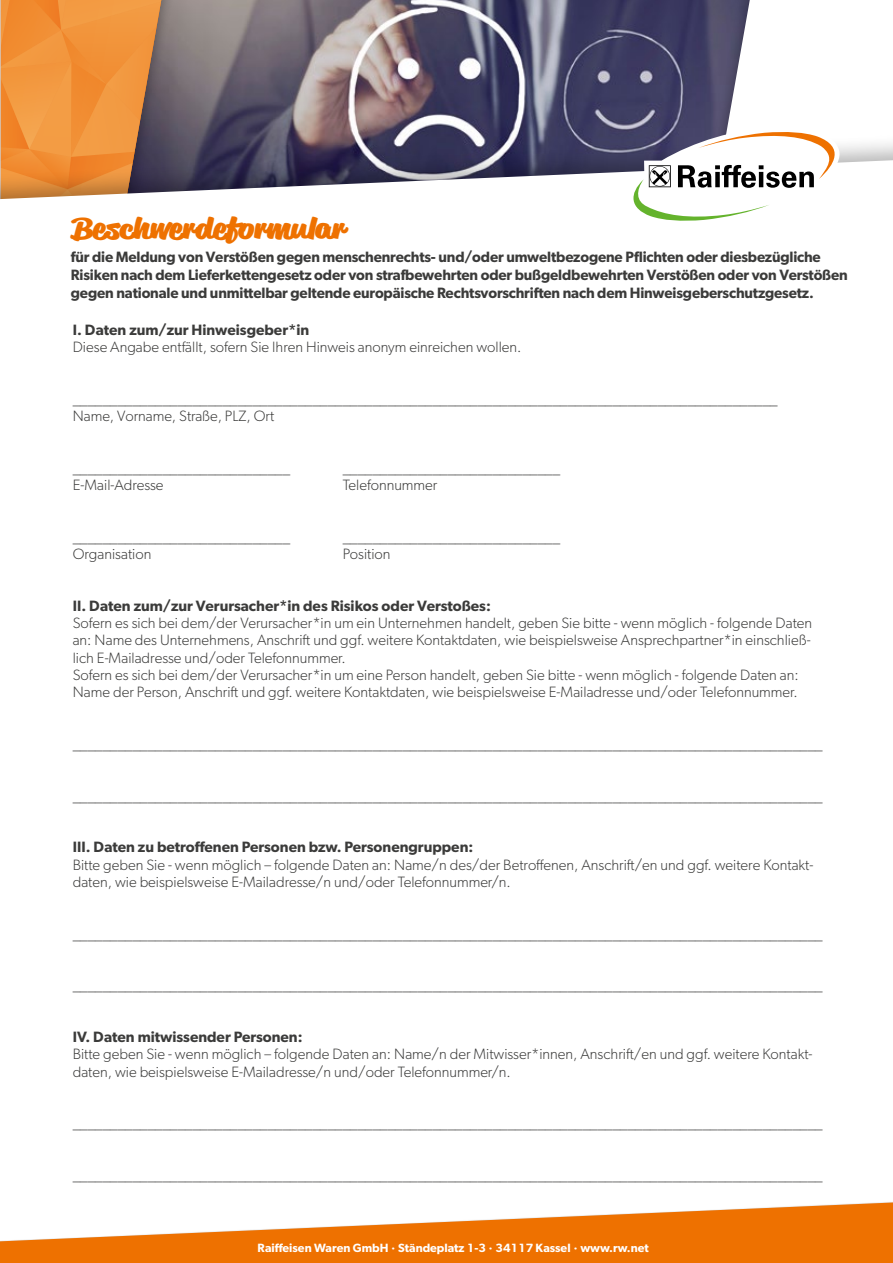
<style>
.page{position:relative;width:893px;height:1263px;background:#fff}
.page>*{position:absolute;margin:0;border:0;box-sizing:border-box;transform-origin:0 0}
.Head_Kopf{font:900 28.5px "Reklame Script";letter-spacing:-.015em;color:#ee7100}
.Aufzählung{font:300 15px/17.2px "Gibson";color:#3b3b3a}
.Aufzählung-2{font:500 15px "Enzo OT";color:#3b3b3a}
.Head_Kopf-2{font:600 15px/18px "Gibson";letter-spacing:-.01em;color:#3b3b3a}
.Aufzählung-3{font:600 15px "Gibson";color:#3b3b3a}
.t1{font:600 12px "Gibson";color:#fff}
</style>
<div class="page">
<img style="left:192px;top:0;width:496px;height:130px">
<div style="left:688px;top:0;width:205px;height:292px;background:#000;opacity:.25"></div>
<svg style="left:707px;top:0;width:186px;height:130px"></svg>
<div style="left:0;top:0;width:192px;height:339px;background:#000;opacity:.25"></div>
<svg style="left:1px;top:0;width:160px;height:130px;background:#e9903d"></svg>
<svg style="left:0;top:160px;width:893px;height:179px"></svg>
<svg style="left:622px;top:114px;width:223px;height:118px"></svg>
<svg style="left:0;top:1202px;width:893px;height:61px;fill:#ee7100"></svg>
<p class="Head_Kopf" style="left:71px;top:208px;width:276px">Beschwerdeformular</p>
<p class="Head_Kopf-2" style="left:71px;top:248px;width:778px">für die Meldung von Verstößen gegen menschenrechts- und/oder umweltbezogene Pflichten oder diesbezügliche<br>Risiken nach dem Lieferkettengesetz oder von strafbewehrten oder bußgeldbewehrten Verstößen oder von Verstößen gegen nationale und unmittelbar geltende europäische Rechtsvorschriften nach dem Hinweisgeberschutzgesetz.</p>
<p class="Aufzählung-3" style="left:73px;top:321px;width:238px">I. Daten zum/zur Hinweisgeber*in</p>
<p class="Aufzählung" style="left:73px;top:338px;width:450px">Diese Angabe entfällt, sofern Sie Ihren Hinweis anonym einreichen wollen.</p>
<p class="Aufzählung-2" style="left:73px;top:390px;width:707px">______________________________________________________________________________________________</p>
<p class="Aufzählung" style="left:73px;top:407px;width:203px">Name, Vorname, Straße, PLZ, Ort</p>
<p class="Aufzählung-2" style="left:73px;top:459px;width:219px">_____________________________</p>
<p class="Aufzählung-2" style="left:343px;top:459px;width:219px">_____________________________</p>
<p class="Aufzählung" style="left:73px;top:476px;width:92px">E-Mail-Adresse</p>
<p class="Aufzählung" style="left:343px;top:476px;width:96px">Telefonnummer</p>
<p class="Aufzählung-2" style="left:73px;top:528px;width:219px">_____________________________</p>
<p class="Aufzählung-2" style="left:343px;top:528px;width:219px">_____________________________</p>
<p class="Aufzählung" style="left:73px;top:545px;width:80px">Organisation</p>
<p class="Aufzählung" style="left:343px;top:545px;width:49px">Position</p>
<p class="Aufzählung-3" style="left:73px;top:597px;width:420px">II. Daten zum/zur Verursacher*in des Risikos oder Verstoßes:</p>
<p class="Aufzählung" style="left:73px;top:614px;width:741px;text-align:justify">Sofern es sich bei dem/der Verursacher*in um ein Unternehmen handelt, geben Sie bitte - wenn möglich - folgende Daten an: Name des Unternehmens, Anschrift und ggf. weitere Kontaktdaten, wie beispielsweise Ansprechpartner*in einschließ&shy;lich E-Mailadresse und/oder Telefonnummer.</p>
<p class="Aufzählung" style="left:73px;top:666px;width:728px">Sofern es sich bei dem/der Verursacher*in um eine Person handelt, geben Sie bitte - wenn möglich - folgende Daten an:<br>Name der Person, Anschrift und ggf. weitere Kontaktdaten, wie beispielsweise E-Mailadresse und/oder Telefonnummer.</p>
<p class="Aufzählung-2" style="left:73px;top:735px;width:752px">____________________________________________________________________________________________________</p>
<p class="Aufzählung-2" style="left:73px;top:786px;width:752px">____________________________________________________________________________________________________</p>
<p class="Aufzählung-3" style="left:73px;top:838px;width:402px">III. Daten zu betroffenen Personen bzw. Personengruppen:</p>
<p class="Aufzählung" style="left:73px;top:856px;width:742px">Bitte geben Sie - wenn möglich – folgende Daten an: Name/n des/der Betroffenen, Anschrift/en und ggf. weitere Kontakt&shy;daten, wie beispielsweise E-Mailadresse/n und/oder Telefonnummer/n.</p>
<p class="Aufzählung-2" style="left:73px;top:924px;width:752px">____________________________________________________________________________________________________</p>
<p class="Aufzählung-2" style="left:73px;top:976px;width:752px">____________________________________________________________________________________________________</p>
<p class="Aufzählung-3" style="left:73px;top:1028px;width:231px">IV. Daten mitwissender Personen:</p>
<p class="Aufzählung" style="left:73px;top:1045px;width:741px">Bitte geben Sie - wenn möglich – folgende Daten an: Name/n der Mitwisser*innen, Anschrift/en und ggf. weitere Kontakt&shy;daten, wie beispielsweise E-Mailadresse/n und/oder Telefonnummer/n.</p>
<p class="Aufzählung-2" style="left:73px;top:1114px;width:752px">____________________________________________________________________________________________________</p>
<p class="Aufzählung-2" style="left:73px;top:1166px;width:752px">____________________________________________________________________________________________________</p>
<p class="t1" style="left:257px;top:1240px;width:393px">Raiffeisen Waren GmbH · Ständeplatz 1-3 · 34117 Kassel · www.rw.net</p>
</div>
